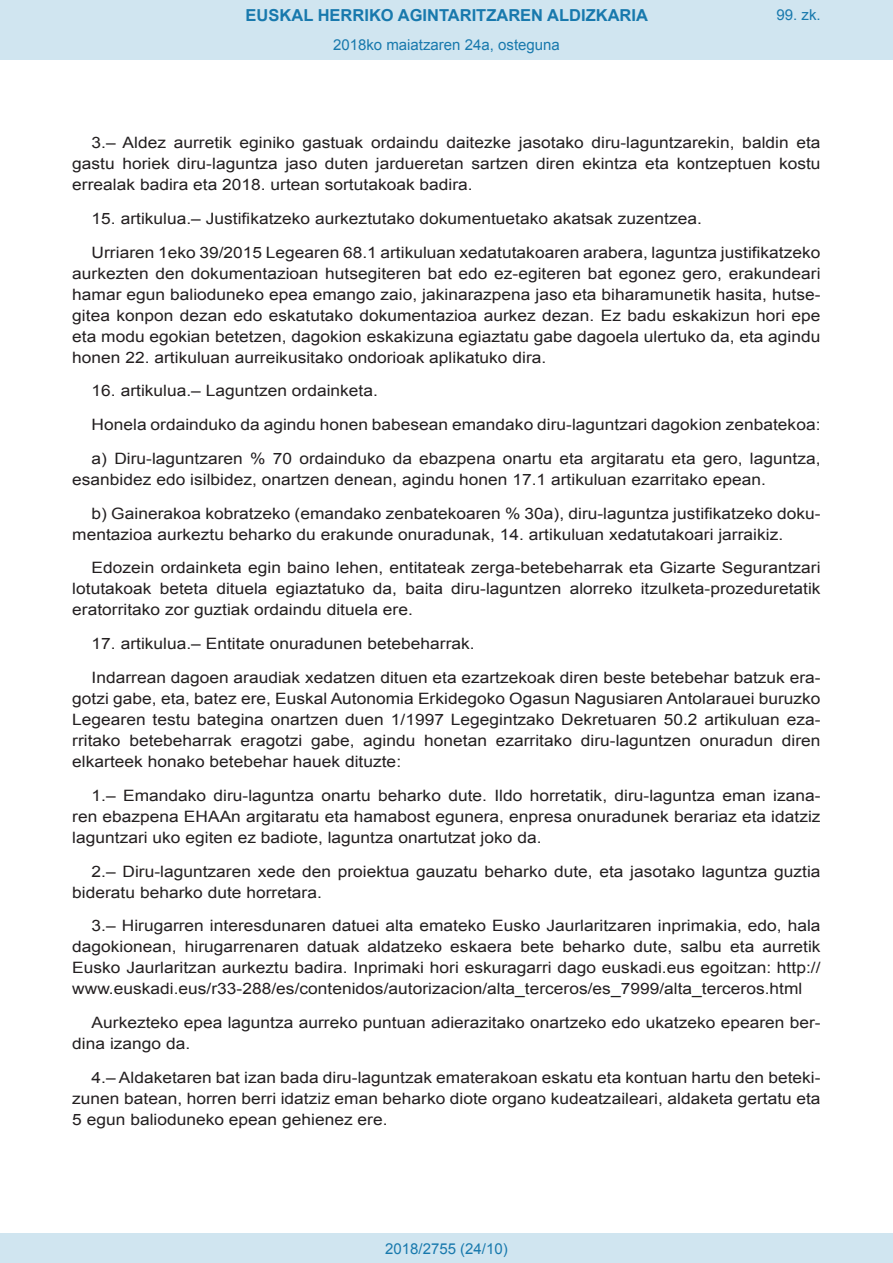
<style>
.page{position:relative;width:893px;height:1263px;background:#fff}
.page>*{position:absolute;margin:0;border:0;box-sizing:border-box;transform-origin:0 0}
.t1{font:700 16.5px "Arial";color:#1879ad}
.BOPVDetalle{font:15.6px/21px "Arial";color:#231f20;text-align:justify;scale:1.11 1}
.Paginacion_Centro{font:15px "Arial";color:#1879ad}
</style>
<div class="page">
<div style="left:0;top:0;width:893px;height:60px;background:#d0e5f0"></div>
<div style="left:0;top:1233px;width:893px;height:30px;background:#d0e5f0"></div>
<p class="t1" style="left:246px;top:4px;width:404px">EUSKAL HERRIKO AGINTARITZAREN ALDIZKARIA</p>
<p class="Paginacion_Centro" style="left:333px;top:35px;width:228px">2018ko maiatzaren 24a, osteguna</p>
<p class="Paginacion_Centro" style="left:776px;top:5px;width:46px">99. zk.</p>
<p class="BOPVDetalle" style="left:72px;top:132px;width:676px;text-indent:19px">3.– Aldez aurretik eginiko gastuak ordaindu daitezke jasotako diru-laguntzarekin, baldin eta gastu horiek diru-laguntza jaso duten jardueretan sartzen diren ekintza eta kontzeptuen kostu errealak badira eta 2018. urtean sortutakoak badira.</p>
<p class="BOPVDetalle" style="left:92px;top:208px;width:551px">15. artikulua.– Justifikatzeko aurkeztutako dokumentuetako akatsak zuzentzea.</p>
<p class="BOPVDetalle" style="left:72px;top:242px;width:676px;text-indent:19px">Urriaren 1eko 39/2015 Legearen 68.1 artikuluan xedatutakoaren arabera, laguntza justifikatzeko aurkezten den dokumentazioan hutsegiteren bat edo ez-egiteren bat egonez gero, erakundeari hamar egun balioduneko epea emango zaio, jakinarazpena jaso eta biharamunetik hasita, hutse&shy;gitea konpon dezan edo eskatutako dokumentazioa aurkez dezan. Ez badu eskakizun hori epe eta modu egokian betetzen, dagokion eskakizuna egiaztatu gabe dagoela ulertuko da, eta agindu honen 22. artikuluan aurreikusitako ondorioak aplikatuko dira.</p>
<p class="BOPVDetalle" style="left:92px;top:381px;width:259px">16. artikulua.– Laguntzen ordainketa.</p>
<p class="BOPVDetalle" style="left:92px;top:414px;width:658px">Honela ordainduko da agindu honen babesean emandako diru-laguntzari dagokion zenbatekoa:</p>
<p class="BOPVDetalle" style="left:72px;top:448px;width:676px;text-indent:19px">a) Diru-laguntzaren % 70 ordainduko da ebazpena onartu eta argitaratu eta gero, laguntza, esanbidez edo isilbidez, onartzen denean, agindu honen 17.1 artikuluan ezarritako epean.</p>
<p class="BOPVDetalle" style="left:72px;top:503px;width:676px;text-indent:19px">b) Gainerakoa kobratzeko (emandako zenbatekoaren % 30a), diru-laguntza justifikatzeko doku&shy;mentazioa aurkeztu beharko du erakunde onuradunak, 14. artikuluan xedatutakoari jarraikiz.</p>
<p class="BOPVDetalle" style="left:72px;top:558px;width:676px;text-indent:19px">Edozein ordainketa egin baino lehen, entitateak zerga-betebeharrak eta Gizarte Segurantzari lotutakoak beteta dituela egiaztatuko da, baita diru-laguntzen alorreko itzulketa-prozeduretatik eratorritako zor guztiak ordaindu dituela ere.</p>
<p class="BOPVDetalle" style="left:92px;top:633px;width:347px">17. artikulua.– Entitate onuradunen betebeharrak.</p>
<p class="BOPVDetalle" style="left:72px;top:667px;width:676px;text-indent:19px">Indarrean dagoen araudiak xedatzen dituen eta ezartzekoak diren beste betebehar batzuk era&shy;gotzi gabe, eta, batez ere, Euskal Autonomia Erkidegoko Ogasun Nagusiaren Antolarauei buruzko Legearen testu bategina onartzen duen 1/1997 Legegintzako Dekretuaren 50.2 artikuluan eza&shy;rritako betebeharrak eragotzi gabe, agindu honetan ezarritako diru-laguntzen onuradun diren elkarteek honako betebehar hauek dituzte:</p>
<p class="BOPVDetalle" style="left:72px;top:785px;width:676px;text-indent:19px">1.– Emandako diru-laguntza onartu beharko dute. Ildo horretatik, diru-laguntza eman izana&shy;ren ebazpena EHAAn argitaratu eta hamabost egunera, enpresa onuradunek berariaz eta idatziz laguntzari uko egiten ez badiote, laguntza onartutzat joko da.</p>
<p class="BOPVDetalle" style="left:72px;top:861px;width:676px;text-indent:19px">2.– Diru-laguntzaren xede den proiektua gauzatu beharko dute, eta jasotako laguntza guztia bideratu beharko dute horretara.</p>
<p class="BOPVDetalle" style="left:72px;top:915px;width:676px;text-indent:19px">3.– Hirugarren interesdunaren datuei alta emateko Eusko Jaurlaritzaren inprimakia, edo, hala dagokionean, hirugarrenaren datuak aldatzeko eskaera bete beharko dute, salbu eta aurretik Eusko Jaurlaritzan aurkeztu badira. Inprimaki hori eskuragarri dago euskadi.eus egoitzan: http:// www.euskadi.eus/r33-288/es/contenidos/autorizacion/alta_terceros/es_7999/alta_terceros.html</p>
<p class="BOPVDetalle" style="left:72px;top:1012px;width:676px;text-indent:19px">Aurkezteko epea laguntza aurreko puntuan adierazitako onartzeko edo ukatzeko epearen ber&shy;dina izango da.</p>
<p class="BOPVDetalle" style="left:72px;top:1067px;width:676px;text-indent:19px">4.– Aldaketaren bat izan bada diru-laguntzak ematerakoan eskatu eta kontuan hartu den beteki&shy;zunen batean, horren berri idatziz eman beharko diote organo kudeatzaileari, aldaketa gertatu eta 5 egun balioduneko epean gehienez ere.</p>
<p class="Paginacion_Centro" style="left:385px;top:1238px;width:124px">2018/2755 (24/10)</p>
</div>
